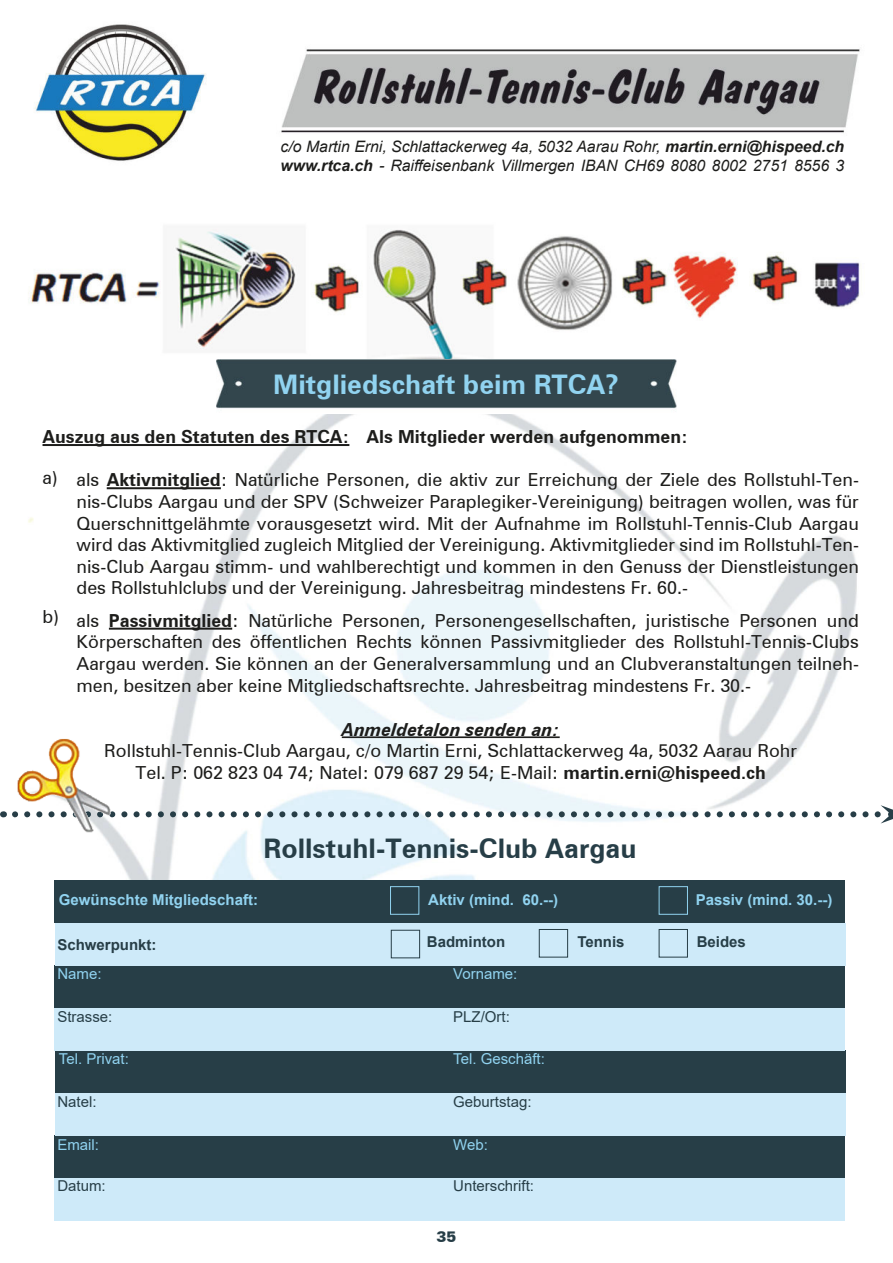
<style>
.page{position:relative;width:893px;height:1263px;background:#fff}
.page>*{position:absolute;margin:0;border:0;box-sizing:border-box;transform-origin:0 0}
.t1{font:700 27px "Zurich BT";color:#273e47}
.t2{font:700 27px "Zurich BT";color:#91d3f0}
.t3{font:18px/21.6px "Zurich BT";color:#1d1d1b;text-align:justify}
.t4{font:700 18px "Zurich BT";color:#1d1d1b}
.t5{font:italic 700 18px "Zurich BT";color:#1d1d1b}
.t6{font:italic 15.75px "Arial";color:#1d1d1b}
.t7{font:700 15px "Arial";color:#91d3f0}
.t8{font:15px "Arial";color:#273e47}
.t9{font:15px "Arial";color:#91d3f0}
.t10{font:700 15px "Arial";color:#273e47}
.t11{font:900 15px "Zurich BT";color:#273e47}
.s1{font-weight:700}
</style>
<div class="page">
<img style="left:0;top:24px;width:882px;height:1197px">
<hr style="left:107px;top:487px;width:114px;height:2px;background:#1d1d1b">
<hr style="left:109px;top:628px;width:123px;height:2px;background:#1d1d1b">
<hr style="left:43px;top:444px;width:306px;height:2px;background:#1d1d1b">
<div style="left:55px;top:1050px;width:790px;height:43px;background:#273e47"></div>
<div style="left:54px;top:1135px;width:790px;height:43px;background:#273e47"></div>
<div style="left:55px;top:1093px;width:790px;height:42px;background:#ceeaf9"></div>
<div style="left:54px;top:1008px;width:790px;height:42px;background:#ceeaf9"></div>
<div style="left:54px;top:965px;width:790px;height:43px;background:#273e47"></div>
<div style="left:55px;top:923px;width:790px;height:42px;background:#ceeaf9"></div>
<div style="left:54px;top:880px;width:790px;height:43px;background:#273e47"></div>
<div style="left:390px;top:886px;width:29px;height:29px;border:1px solid #91d3f0"></div>
<div style="left:659px;top:886px;width:29px;height:29px;border:1px solid #91d3f0"></div>
<div style="left:54px;top:1178px;width:790px;height:42px;background:#ceeaf9"></div>
<div style="left:391px;top:930px;width:29px;height:28px;border:1px solid #273e47"></div>
<div style="left:539px;top:929px;width:29px;height:28px;border:1px solid #273e47"></div>
<div style="left:659px;top:929px;width:29px;height:28px;border:1px solid #273e47"></div>
<hr style="left:342px;top:736px;width:218px;height:2px;background:#1d1d1b">
<svg style="left:15px;top:805px;width:878px;height:18px"></svg>
<img style="left:17px;top:733px;width:96px;height:102px">
<img style="left:216px;top:360px;width:461px;height:54px">
<p class="t6" style="left:281px;top:136px;width:565px">c/o Martin Erni, Schlattackerweg 4a, 5032 Aarau Rohr, <span class="s1">martin.erni@hispeed.ch</span></p>
<p class="t6" style="left:281px;top:155px;width:565px"><span class="s1">www.rtca.ch</span> - Raiffeisenbank Villmergen IBAN CH69 8080 8002 2751 8556 3</p>
<p class="t2" style="left:273px;top:368px;width:347px">Mitgliedschaft beim RTCA?</p>
<p class="t4" style="left:43px;top:426px;width:647px">Auszug aus den Statuten des RTCA: Als Mitglieder werden aufgenommen:</p>
<p class="t3" style="left:43px;top:467px;width:17px">a)</p>
<p class="t3" style="left:43px;top:606px;width:18px">b)</p>
<p class="t3" style="left:77px;top:469px;width:784px">als <span class="s1">Aktivmitglied</span>: Natürliche Personen, die aktiv zur Erreichung der Ziele des Rollstuhl-Ten&shy;nis-Clubs Aargau und der SPV (Schweizer Paraplegiker-Vereinigung) beitragen wollen, was für Querschnittgelähmte vorausgesetzt wird. Mit der Aufnahme im Rollstuhl-Tennis-Club Aargau wird das Aktivmitglied zugleich Mitglied der Vereinigung. Aktivmitglieder sind im Rollstuhl-Ten&shy;nis-Club Aargau stimm- und wahlberechtigt und kommen in den Genuss der Dienstleistungen des Rollstuhlclubs und der Vereinigung. Jahresbeitrag mindestens Fr. 60.-</p>
<p class="t3" style="left:77px;top:609px;width:784px">als <span class="s1">Passivmitglied</span>: Natürliche Personen, Personengesellschaften, juristische Personen und Körperschaften des öffentlichen Rechts können Passivmitglieder des Rollstuhl-Tennis-Clubs Aargau werden. Sie können an der Generalversammlung und an Clubveranstaltungen teilneh&shy;men, besitzen aber keine Mitgliedschaftsrechte. Jahresbeitrag mindestens Fr. 30.-</p>
<p class="t5" style="left:342px;top:718px;width:219px">Anmeldetalon senden an:</p>
<p class="t3" style="left:104px;top:740px;width:694px">Rollstuhl-Tennis-Club Aargau, c/o Martin Erni, Schlattackerweg 4a, 5032 Aarau Rohr</p>
<p class="t3" style="left:136px;top:761px;width:632px">Tel. P: 062 823 04 74; Natel: 079 687 29 54; E-Mail: <span class="s1">martin.erni@hispeed.ch</span></p>
<p class="t1" style="left:264px;top:832px;width:374px">Rollstuhl-Tennis-Club Aargau</p>
<p class="t7" style="left:59px;top:889px;width:201px">Gewünschte Mitgliedschaft:</p>
<p class="t10" style="left:57px;top:934px;width:101px">Schwerpunkt:</p>
<p class="t9" style="left:57px;top:964px;width:46px">Name:</p>
<p class="t8" style="left:57px;top:1006px;width:57px">Strasse:</p>
<p class="t9" style="left:59px;top:1049px;width:72px">Tel. Privat:</p>
<p class="t8" style="left:57px;top:1091px;width:41px">Natel:</p>
<p class="t9" style="left:57px;top:1134px;width:43px">Email:</p>
<p class="t7" style="left:428px;top:889px;width:132px">Aktiv (mind. 60.--)</p>
<p class="t7" style="left:696px;top:889px;width:138px">Passiv (mind. 30.--)</p>
<p class="t10" style="left:427px;top:931px;width:80px">Badminton</p>
<p class="t10" style="left:577px;top:931px;width:49px">Tennis</p>
<p class="t10" style="left:697px;top:931px;width:51px">Beides</p>
<p class="t9" style="left:453px;top:964px;width:66px">Vorname:</p>
<p class="t8" style="left:453px;top:1006px;width:58px">PLZ/Ort:</p>
<p class="t9" style="left:453px;top:1049px;width:93px">Tel. Geschäft:</p>
<p class="t8" style="left:453px;top:1091px;width:80px">Geburtstag:</p>
<p class="t9" style="left:453px;top:1134px;width:36px">Web:</p>
<p class="t8" style="left:57px;top:1175px;width:50px">Datum:</p>
<p class="t8" style="left:453px;top:1175px;width:82px">Unterschrift:</p>
<p class="t11" style="left:437px;top:1228px;width:21px">35</p>
</div>
